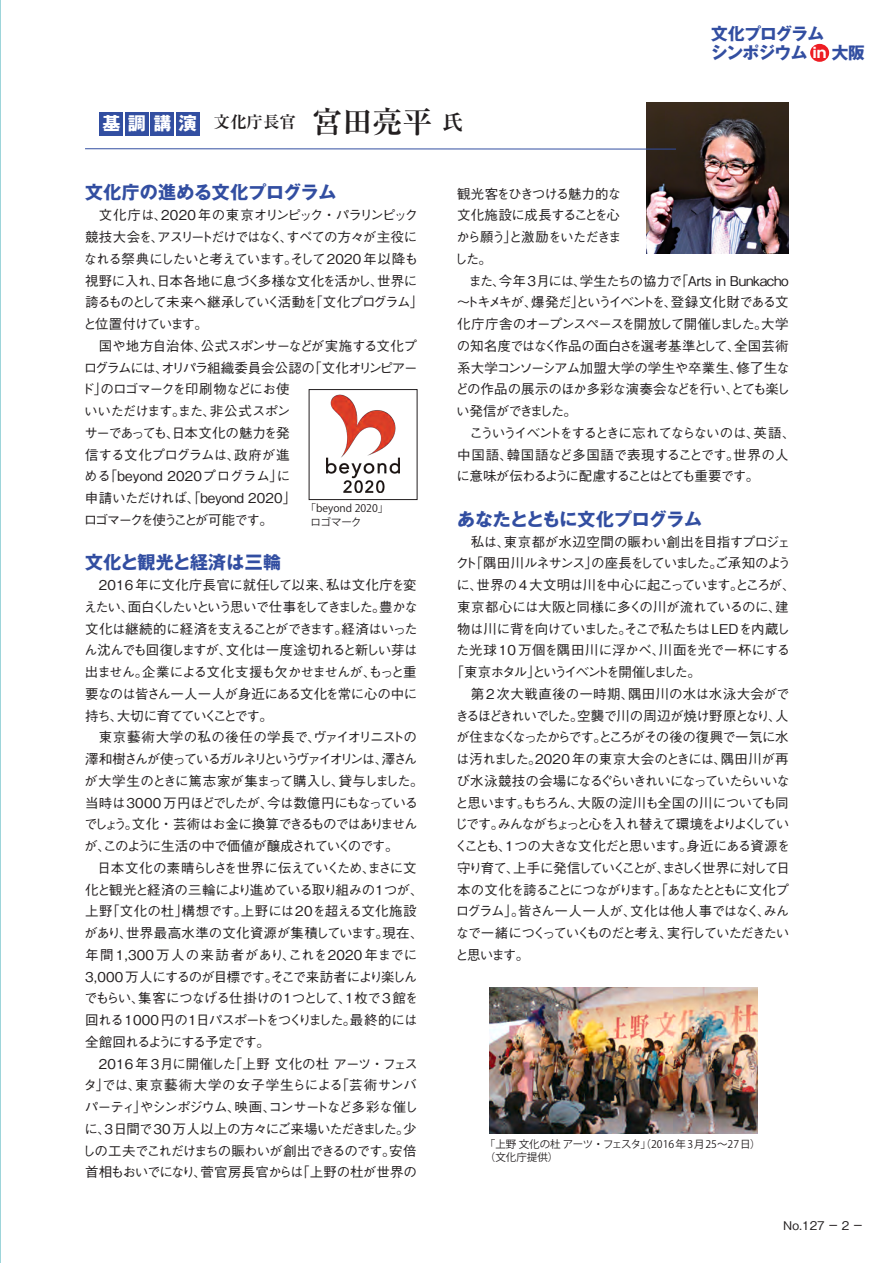
<style>
.page{position:relative;width:893px;height:1263px;background:#fff}
.page>*{position:absolute;margin:0;border:0;box-sizing:border-box;transform-origin:0 0}
.t1{font:700 18px "Gothic MB101 Pro";letter-spacing:.015em;color:#324ea1}
.t2{font:700 18px "Gothic MB101 Pro";letter-spacing:-.01em;color:#324ea1}
.t3{font:700 16.8px/19.2px "Gothic MB101 Pro";letter-spacing:-.04em;color:#324ea1}
.t4{font:700 16.5px "Ryumin Pro";color:#231f20}
.t5{font:500 13.5px/21.8px "Gothic BBB Pro";letter-spacing:-.065em;color:#231f20}
.t6{font:500 13.5px "Gothic BBB Pro";letter-spacing:-.115em;color:#231f20}
.t7{font:500 13.5px "Gothic BBB Pro";letter-spacing:-.085em;color:#231f20}
.t8{font:500 13.5px "Gothic BBB Pro";letter-spacing:-.105em;color:#231f20}
.t9{font:500 13.5px "Gothic BBB Pro";letter-spacing:-.135em;color:#231f20}
.t10{font:500 13.5px "Gothic BBB Pro";letter-spacing:.005em;color:#231f20}
.t11{font:500 13.5px "Gothic BBB Pro";letter-spacing:-.11em;color:#231f20}
.t12{font:500 13.5px "Gothic BBB Pro";letter-spacing:-.035em;color:#231f20}
.t13{font:500 13.5px "Gothic BBB Pro";letter-spacing:-.1em;color:#231f20}
.t14{font:500 13.5px "Gothic BBB Pro";letter-spacing:-.095em;color:#231f20}
.t15{font:500 13.5px "Gothic BBB Pro";letter-spacing:-.045em;color:#231f20}
.t16{font:500 13.5px "Gothic BBB Pro";letter-spacing:-.03em;color:#231f20}
.t17{font:500 13.5px "Gothic BBB Pro";letter-spacing:-.025em;color:#231f20}
.t18{font:500 13.5px "Gothic BBB Pro";letter-spacing:-.02em;color:#231f20}
.t19{font:500 13.5px "Gothic BBB Pro";letter-spacing:.03em;color:#231f20}
.t20{font:500 13.5px "Gothic BBB Pro";letter-spacing:-.15em;color:#231f20}
.t21{font:500 12px "Gothic BBB Pro";color:#231f20}
.t22{font:10.5px/13.5px "Koz Go Pro";color:#231f20}
.s1{font-family:"Gothic MB101 Pro";font-size:18px;color:#fff}
.s2{font-size:30px}
.s3{font-size:21px}
.s4{font-size:14.25px;color:#fff}
</style>
<div class="page">
<hr style="left:0;top:0;width:1px;height:1263px;background:#9dd5da">
<img style="left:646px;top:103px;width:142px;height:151px">
<hr style="left:85px;top:148px;width:591px;height:1px;background:#324ea1">
<div style="left:100px;top:112px;width:23px;height:23px;background:#324ea1"></div>
<div style="left:125px;top:112px;width:24px;height:23px;background:#324ea1"></div>
<div style="left:151px;top:112px;width:23px;height:23px;background:#324ea1"></div>
<div style="left:176px;top:112px;width:24px;height:23px;background:#324ea1"></div>
<div style="left:810px;top:44px;width:19px;height:18px;background:#ee1d23;border-radius:50%"></div>
<img style="left:327px;top:394px;width:73px;height:98px">
<div style="left:309px;top:389px;width:108px;height:111px;border:1px solid #231f20"></div>
<img style="left:489px;top:988px;width:268px;height:146px">
<p class="t4" style="left:102px;top:109px;width:363px"><span class="s1">基調講演</span> 文化庁長官　<span class="s2">宮田亮平</span> <span class="s3">氏</span></p>
<p class="t3" style="left:711px;top:21px;width:156px">文化プログラム<br>シンポジウム <span class="s4">in</span> 大阪</p>
<h1 class="t1" style="left:85px;top:178px;width:253px">文化庁の進める文化プログラム</h1>
<p class="t5" style="left:81px;top:203px;width:344px">　文化庁は、2020 年の東京オリンピック・パラリンピック競技大会を、アスリートだけではなく、すべての方々が主役になれる祭典にしたいと考えています。そして2020 年以降も視野に入れ、日本各地に息づく多様な文化を活かし、世界に誇るものとして未来へ継承していく活動を「文化プログラム」と位置付けています。<br>　国や地方自治体、公式スポンサーなどが実施する文化プログラムには、オリパラ組織委員会公認の「文化オリンピアード」のロゴマークを印刷物などにお使<br>いいただけます。また、非公式スポン<br>サーであっても、日本文化の魅力を発<br>信する文化プログラムは、政府が進<br>める「beyond 2020プログラム」に<br>申請いただければ、「beyond 2020」<br>ロゴマークを使うことが可能です。</p>
<h1 class="t1" style="left:85px;top:547px;width:198px">文化と観光と経済は三輪</h1>
<p class="t5" style="left:82px;top:572px;width:343px">　2016年に文化庁長官に就任して以来、私は文化庁を変えたい、面白くしたいという思いで仕事をしてきました。豊かな文化は継続的に経済を支えることができます。経済はいったん沈んでも回復しますが、文化は一度途切れると新しい芽は出ません。企業による文化支援も欠かせませんが、もっと重要なのは皆さん一人一人が身近にある文化を常に心の中に持ち、大切に育てていくことです。<br>　東京藝術大学の私の後任の学長で、ヴァイオリニストの澤和樹さんが使っているガルネリというヴァイオリンは、澤さんが大学生のときに篤志家が集まって購入し、貸与しました。当時は3000 万円ほどでしたが、今は数億円にもなっているでしょう。文化・芸術はお金に換算できるものではありませんが、このように生活の中で価値が醸成されていくのです。<br>　日本文化の素晴らしさを世界に伝えていくため、まさに文化と観光と経済の三輪により進めている取り組みの１つが、上野「文化の杜」構想です。上野には20を超える文化施設があり、世界最高水準の文化資源が集積しています。現在、年間1,300万人の来訪者があり、これを2020年までに<br>3,000 万人にするのが目標です。そこで来訪者により楽しんでもらい、集客につなげる仕掛けの１つとして、１枚で3 館を回れる1000 円の１日パスポートをつくりました。最終的には全館回れるようにする予定です。<br>　2016年3月に開催した「上野 文化の杜 アーツ・フェスタ」では、東京藝術大学の女子学生らによる「芸術サンバパーティ」やシンポジウム、映画、コンサートなど多彩な催しに、3日間で30 万人以上の方々にご来場いただきました。少しの工夫でこれだけまちの賑わいが創出できるのです。安倍首相もおいでになり、菅官房長官からは「上野の杜が世界の</p>
<p class="t22" style="left:311px;top:502px;width:79px;text-indent:-5px">「beyond 2020」ロゴマーク</p>
<p class="t5" style="left:454px;top:181px;width:343px">観光客をひきつける魅力的な<br>文化施設に成長することを心<br>から願う」と激励をいただきま<br>した。<br>　また、今年3月には、学生たちの協力で「Arts in Bunkacho～トキメキが、爆発だ」というイベントを、登録文化財である文化庁庁舎のオープンスペースを開放して開催しました。大学の知名度ではなく作品の面白さを選考基準として、全国芸術系大学コンソーシアム加盟大学の学生や卒業生、修了生などの作品の展示のほか多彩な演奏会などを行い、とても楽しい発信ができました。<br>　こういうイベントをするときに忘れてならないのは、英語、中国語、韓国語など多国語で表現することです。世界の人に意味が伝わるように配慮することはとても重要です。</p>
<h1 class="t2" style="left:457px;top:504px;width:247px">あなたとともに文化プログラム</h1>
<p class="t16" style="left:457px;top:531px;width:335px">　私は、東京都が水辺空間の賑わい創出を目指すプロジェ</p>
<p class="t8" style="left:455px;top:552px;width:337px">クト「隅田川ルネサンス」の座長をしていました。ご承知のよう</p>
<p class="t5" style="left:456px;top:572px;width:340px">に、世界の4 大文明は川を中心に起こっています。ところが、</p>
<p class="t17" style="left:457px;top:596px;width:333px">東京都心には大阪と同様に多くの川が流れているのに、建</p>
<p class="t5" style="left:457px;top:616px;width:334px">物は川に背を向けていました。そこで私たちはLEDを内蔵し</p>
<p class="t18" style="left:456px;top:639px;width:336px">た光球 10 万個を隅田川に浮かべ、川面を光で一杯にする</p>
<p class="t20" style="left:450px;top:661px;width:252px">「東京ホタル」というイベントを開催しました。</p>
<p class="t19" style="left:457px;top:683px;width:334px">　第2次大戦直後の一時期、隅田川の水は水泳大会がで</p>
<p class="t7" style="left:455px;top:705px;width:335px">きるほどきれいでした。空襲で川の周辺が焼け野原となり、人</p>
<p class="t6" style="left:456px;top:726px;width:334px">が住まなくなったからです。ところがその後の復興で一気に水</p>
<p class="t10" style="left:456px;top:748px;width:334px">は汚れました。2020 年の東京大会のときには、隅田川が再</p>
<p class="t14" style="left:456px;top:770px;width:335px">び水泳競技の会場になるぐらいきれいになっていたらいいな</p>
<p class="t15" style="left:455px;top:792px;width:335px">と思います。もちろん、大阪の淀川も全国の川についても同</p>
<p class="t6" style="left:455px;top:813px;width:336px">じです。みんながちょっと心を入れ替えて環境をよりよくしてい</p>
<p class="t7" style="left:454px;top:835px;width:337px">くことも、１つの大きな文化だと思います。身近にある資源を</p>
<p class="t9" style="left:457px;top:857px;width:334px">守り育て、上手に発信していくことが、まさしく世界に対して日</p>
<p class="t11" style="left:457px;top:879px;width:333px">本の文化を誇ることにつながります。「あなたとともに文化プ</p>
<p class="t12" style="left:456px;top:900px;width:335px">ログラム」。皆さん一人一人が、文化は他人事ではなく、みん</p>
<p class="t13" style="left:456px;top:922px;width:335px">なで一緒につくっていくものだと考え、実行していただきたい</p>
<p class="t5" style="left:455px;top:942px;width:76px">と思います。</p>
<p class="t22" style="left:485px;top:1137px;width:277px">「上野 文化の杜 アーツ・フェスタ」（2016 年 3月25～27日）（文化庁提供）</p>
<p class="t21" style="left:783px;top:1215px;width:81px">No.127 一 2 一</p>
</div>
